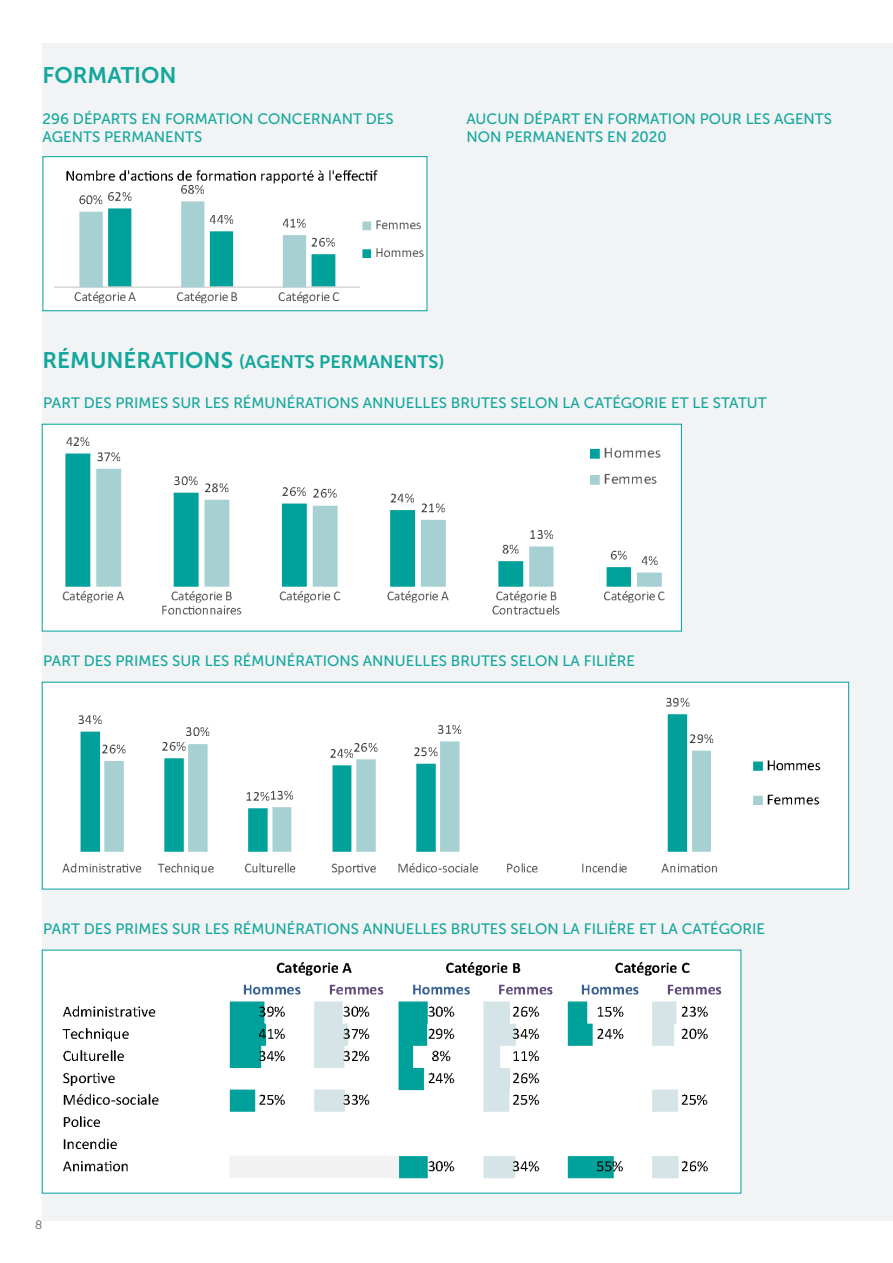
<style>
.page{position:relative;width:893px;height:1263px;background:#fff}
.page>*{position:absolute;margin:0;border:0;box-sizing:border-box;transform-origin:0 0}
.t1{font:22.5px "Museo Sans 700";color:#12a79d}
.t2{font:18px "Museo Sans 700";color:#12a79d}
.t3{font:15px/18px "Museo Sans 500";color:#12a79d}
.t4{font:12px "Museo Sans 100";color:#231f20}
.s1{font-size:22.5px}
</style>
<div class="page">
<div style="left:43px;top:43px;width:850px;height:1177px;background:#f2f3f4"></div>
<img style="left:45px;top:158px;width:380px;height:151px">
<div style="left:43px;top:156px;width:384px;height:155px;border:1px solid #00a19a"></div>
<img style="left:44px;top:426px;width:636px;height:203px">
<img style="left:580px;top:434px;width:93px;height:63px">
<img style="left:44px;top:684px;width:803px;height:203px">
<img style="left:44px;top:952px;width:695px;height:239px">
<p class="t1" style="left:43px;top:62px;width:136px">FORMATION</p>
<p class="t3" style="left:43px;top:110px;width:353px">296 DÉPARTS EN FORMATION CONCERNANT DES<br>AGENTS PERMANENTS</p>
<p class="t3" style="left:466px;top:110px;width:367px">AUCUN DÉPART EN FORMATION POUR LES AGENTS<br>NON PERMANENTS EN 2020</p>
<p class="t2" style="left:43px;top:352px;width:404px"><span class="s1">RÉMUNÉRATIONS</span> (AGENTS PERMANENTS)</p>
<p class="t3" style="left:43px;top:394px;width:725px">PART DES PRIMES SUR LES RÉMUNÉRATIONS ANNUELLES BRUTES SELON LA CATÉGORIE ET LE STATUT</p>
<p class="t3" style="left:43px;top:652px;width:593px">PART DES PRIMES SUR LES RÉMUNÉRATIONS ANNUELLES BRUTES SELON LA FILIÈRE</p>
<p class="t3" style="left:43px;top:920px;width:723px">PART DES PRIMES SUR LES RÉMUNÉRATIONS ANNUELLES BRUTES SELON LA FILIÈRE ET LA CATÉGORIE</p>
<p class="t4" style="left:35px;top:1219px;width:9px">8</p>
</div>
